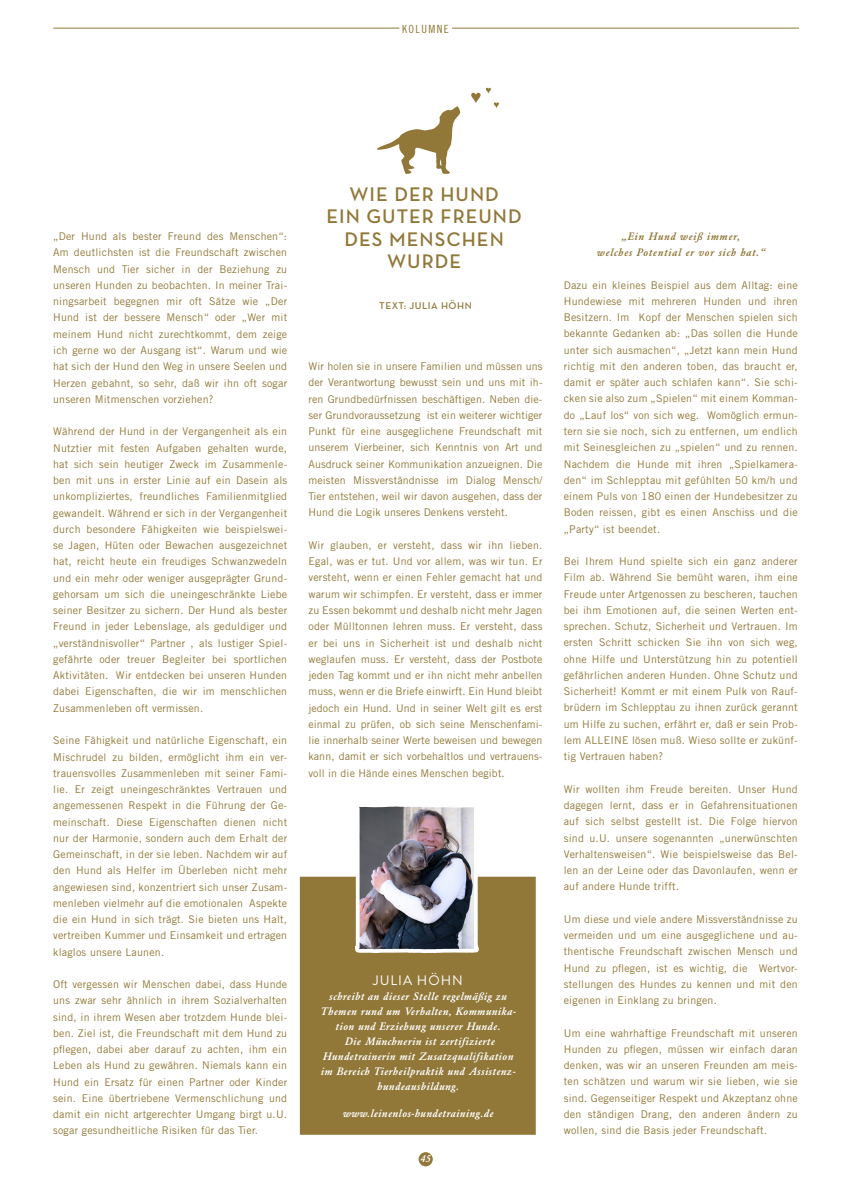
<style>
.page{position:relative;width:851px;height:1188px;background:#fff}
.page>*{position:absolute;margin:0;border:0;box-sizing:border-box;transform-origin:0 0}
.t1{font:600 20px/22.5px "Neutra Text";letter-spacing:.05em;color:#917839;text-align:center}
.t2{font:13.75px "Brandon Grotesque";letter-spacing:.07em;color:#fff}
.t3{font:11.25px "Trade Gothic Cond Eighteen";letter-spacing:.13em;color:#917839}
.t4{font:10.62px/16.2px "Trade Gothic LT";letter-spacing:.02em;color:#917839;text-align:justify}
.t5{font:italic 10.62px/15px "Garamond Berth BQ Med";letter-spacing:.05em;color:#fff;text-align:center}
.t6{font:italic 10.62px/16.2px "Garamond Berth BQ Med";letter-spacing:.075em;color:#917839;text-align:center}
.t7{font:600 10px "Neutra Text";letter-spacing:.05em;color:#917839}
.t8{font:italic 10px "Garamond Berth BQ Med";color:#fff}
</style>
<div class="page">
<div style="left:418px;top:1151px;width:14px;height:14px;background:#917839;border-radius:50%"></div>
<hr style="left:53px;top:28px;width:346px;height:1px;background:#917839">
<hr style="left:452px;top:28px;width:346px;height:1px;background:#917839">
<div style="left:299px;top:876px;width:237px;height:259px;background:#917839"></div>
<div style="left:303px;top:879px;width:229px;height:252px;border:1px solid #917839"></div>
<img style="left:353px;top:806px;width:127px;height:148px">
<svg style="left:377px;top:106px;width:83px;height:68px"></svg>
<svg style="left:471px;top:93px;width:9px;height:10px"></svg>
<svg style="left:486px;top:88px;width:5px;height:5px"></svg>
<svg style="left:494px;top:102px;width:5px;height:6px"></svg>
<p class="t3" style="left:402px;top:22px;width:48px">KOLUMNE</p>
<p class="t4" style="left:53px;top:228px;width:235px">„Der Hund als bester Freund des Menschen“:<br>Am deutlichsten ist die Freundschaft zwischen Mensch und Tier sicher in der Beziehung zu unseren Hunden zu beobachten. In meiner Trai&shy;ningsarbeit begegnen mir oft Sätze wie „Der Hund ist der bessere Mensch“ oder „Wer mit meinem Hund nicht zurechtkommt, dem zeige ich gerne wo der Ausgang ist“. Warum und wie hat sich der Hund den Weg in unsere Seelen und Herzen gebahnt, so sehr, daß wir ihn oft sogar unseren Mitmenschen vorziehen?</p>
<p class="t4" style="left:53px;top:423px;width:235px">Während der Hund in der Vergangenheit als ein Nutztier mit festen Aufgaben gehalten wurde, hat sich sein heutiger Zweck im Zusammenle&shy;ben mit uns in erster Linie auf ein Dasein als unkompliziertes, freundliches Familienmitglied gewandelt. Während er sich in der Vergangenheit durch besondere Fähigkeiten wie beispielswei&shy;se Jagen, Hüten oder Bewachen ausgezeichnet hat, reicht heute ein freudiges Schwanzwedeln und ein mehr oder weniger ausgeprägter Grund&shy;gehorsam um sich die uneingeschränkte Liebe seiner Besitzer zu sichern. Der Hund als bester Freund in jeder Lebenslage, als geduldiger und „verständnisvoller“ Partner , als lustiger Spiel&shy;gefährte oder treuer Begleiter bei sportlichen Aktivitäten. Wir entdecken bei unseren Hunden dabei Eigenschaften, die wir im menschlichen Zusammenleben oft vermissen.</p>
<p class="t4" style="left:53px;top:732px;width:235px">Seine Fähigkeit und natürliche Eigenschaft, ein Mischrudel zu bilden, ermöglicht ihm ein ver&shy;trauensvolles Zusammenleben mit seiner Fami&shy;lie. Er zeigt uneingeschränktes Vertrauen und angemessenen Respekt in die Führung der Ge&shy;meinschaft. Diese Eigenschaften dienen nicht nur der Harmonie, sondern auch dem Erhalt der Gemeinschaft, in der sie leben. Nachdem wir auf den Hund als Helfer im Überleben nicht mehr angewiesen sind, konzentriert sich unser Zusam&shy;menleben vielmehr auf die emotionalen Aspekte die ein Hund in sich trägt. Sie bieten uns Halt, vertreiben Kummer und Einsamkeit und ertragen klaglos unsere Launen.</p>
<p class="t4" style="left:53px;top:975px;width:235px">Oft vergessen wir Menschen dabei, dass Hunde uns zwar sehr ähnlich in ihrem Sozialverhalten sind, in ihrem Wesen aber trotzdem Hunde blei&shy;ben. Ziel ist, die Freundschaft mit dem Hund zu pflegen, dabei aber darauf zu achten, ihm ein Leben als Hund zu gewähren. Niemals kann ein Hund ein Ersatz für einen Partner oder Kinder sein. Eine übertriebene Vermenschlichung und damit ein nicht artgerechter Umgang birgt u.U. sogar gesundheitliche Risiken für das Tier.</p>
<h1 class="t1" style="left:326px;top:182px;width:197px">WIE DER HUND<br>EIN GUTER FREUND<br>DES MENSCHEN<br>WURDE</h1>
<p class="t7" style="left:379px;top:299px;width:94px">TEXT: JULIA HÖHN</p>
<p class="t4" style="left:308px;top:358px;width:235px">Wir holen sie in unsere Familien und müssen uns der Verantwortung bewusst sein und uns mit ih&shy;ren Grundbedürfnissen beschäftigen. Neben die&shy;ser Grundvoraussetzung ist ein weiterer wichtiger Punkt für eine ausgeglichene Freundschaft mit unserem Vierbeiner, sich Kenntnis von Art und Ausdruck seiner Kommunikation anzueignen. Die meisten Missverständnisse im Dialog Mensch/ Tier entstehen, weil wir davon ausgehen, dass der Hund die Logik unseres Denkens versteht.</p>
<p class="t4" style="left:308px;top:536px;width:235px">Wir glauben, er versteht, dass wir ihn lieben.<br>Egal, was er tut. Und vor allem, was wir tun. Er versteht, wenn er einen Fehler gemacht hat und warum wir schimpfen. Er versteht, dass er immer zu Essen bekommt und deshalb nicht mehr Jagen oder Mülltonnen lehren muss. Er versteht, dass er bei uns in Sicherheit ist und deshalb nicht weglaufen muss. Er versteht, dass der Postbote jeden Tag kommt und er ihn nicht mehr anbellen muss, wenn er die Briefe einwirft. Ein Hund bleibt jedoch ein Hund. Und in seiner Welt gilt es erst einmal zu prüfen, ob sich seine Menschenfami&shy;lie innerhalb seiner Werte beweisen und bewegen kann, damit er sich vorbehaltlos und vertrauens&shy;voll in die Hände eines Menschen begibt.</p>
<p class="t2" style="left:373px;top:970px;width:91px">JULIA HÖHN</p>
<p class="t5" style="left:320px;top:988px;width:197px">schreibt an dieser Stelle regelmäßig zu Themen rund um Verhalten, Kommunika&shy;tion und Erziehung unserer Hunde.<br>Die Münchnerin ist zertifizierte Hundetrainerin mit Zusatzqualifikation im Bereich Tierheilpraktik und Assistenz&shy;hundeausbildung.</p>
<p class="t5" style="left:343px;top:1105px;width:152px">www.leinenlos-hundetraining.de</p>
<p class="t8" style="left:420px;top:1152px;width:12px">45</p>
<p class="t6" style="left:596px;top:228px;width:169px">„Ein Hund weiß immer,<br>welches Potential er vor sich hat.“</p>
<p class="t4" style="left:563px;top:276px;width:235px">Dazu ein kleines Beispiel aus dem Alltag: eine Hundewiese mit mehreren Hunden und ihren Besitzern. Im Kopf der Menschen spielen sich bekannte Gedanken ab: „Das sollen die Hunde unter sich ausmachen“, „Jetzt kann mein Hund richtig mit den anderen toben, das braucht er, damit er später auch schlafen kann“. Sie schi&shy;cken sie also zum „Spielen“ mit einem Komman&shy;do „Lauf los“ von sich weg. Womöglich ermun&shy;tern sie sie noch, sich zu entfernen, um endlich mit Seinesgleichen zu „spielen“ und zu rennen.<br>Nachdem die Hunde mit ihren „Spielkamera&shy;den“ im Schlepptau mit gefühlten 50 km/h und einem Puls von 180 einen der Hundebesitzer zu Boden reissen, gibt es einen Anschiss und die „Party“ ist beendet.</p>
<p class="t4" style="left:563px;top:553px;width:235px">Bei Ihrem Hund spielte sich ein ganz anderer Film ab. Während Sie bemüht waren, ihm eine Freude unter Artgenossen zu bescheren, tauchen bei ihm Emotionen auf, die seinen Werten ent&shy;sprechen. Schutz, Sicherheit und Vertrauen. Im ersten Schritt schicken Sie ihn von sich weg, ohne Hilfe und Unterstützung hin zu potentiell gefährlichen anderen Hunden. Ohne Schutz und Sicherheit! Kommt er mit einem Pulk von Rauf&shy;brüdern im Schlepptau zu ihnen zurück gerannt um Hilfe zu suchen, erfährt er, daß er sein Prob&shy;lem ALLEINE lösen muß. Wieso sollte er zukünf&shy;tig Vertrauen haben?</p>
<p class="t4" style="left:563px;top:780px;width:235px">Wir wollten ihm Freude bereiten. Unser Hund dagegen lernt, dass er in Gefahrensituationen auf sich selbst gestellt ist. Die Folge hiervon sind u.U. unsere sogenannten „unerwünschten Verhaltensweisen“. Wie beispielsweise das Bel&shy;len an der Leine oder das Davonlaufen, wenn er auf andere Hunde trifft.</p>
<p class="t4" style="left:563px;top:910px;width:235px">Um diese und viele andere Missverständnisse zu vermeiden und um eine ausgeglichene und au&shy;thentische Freundschaft zwischen Mensch und Hund zu pflegen, ist es wichtig, die Wertvor&shy;stellungen des Hundes zu kennen und mit den eigenen in Einklang zu bringen.</p>
<p class="t4" style="left:563px;top:1024px;width:235px">Um eine wahrhaftige Freundschaft mit unseren Hunden zu pflegen, müssen wir einfach daran denken, was wir an unseren Freunden am meis&shy;ten schätzen und warum wir sie lieben, wie sie sind. Gegenseitiger Respekt und Akzeptanz ohne den ständigen Drang, den anderen ändern zu wollen, sind die Basis jeder Freundschaft.</p>
</div>
